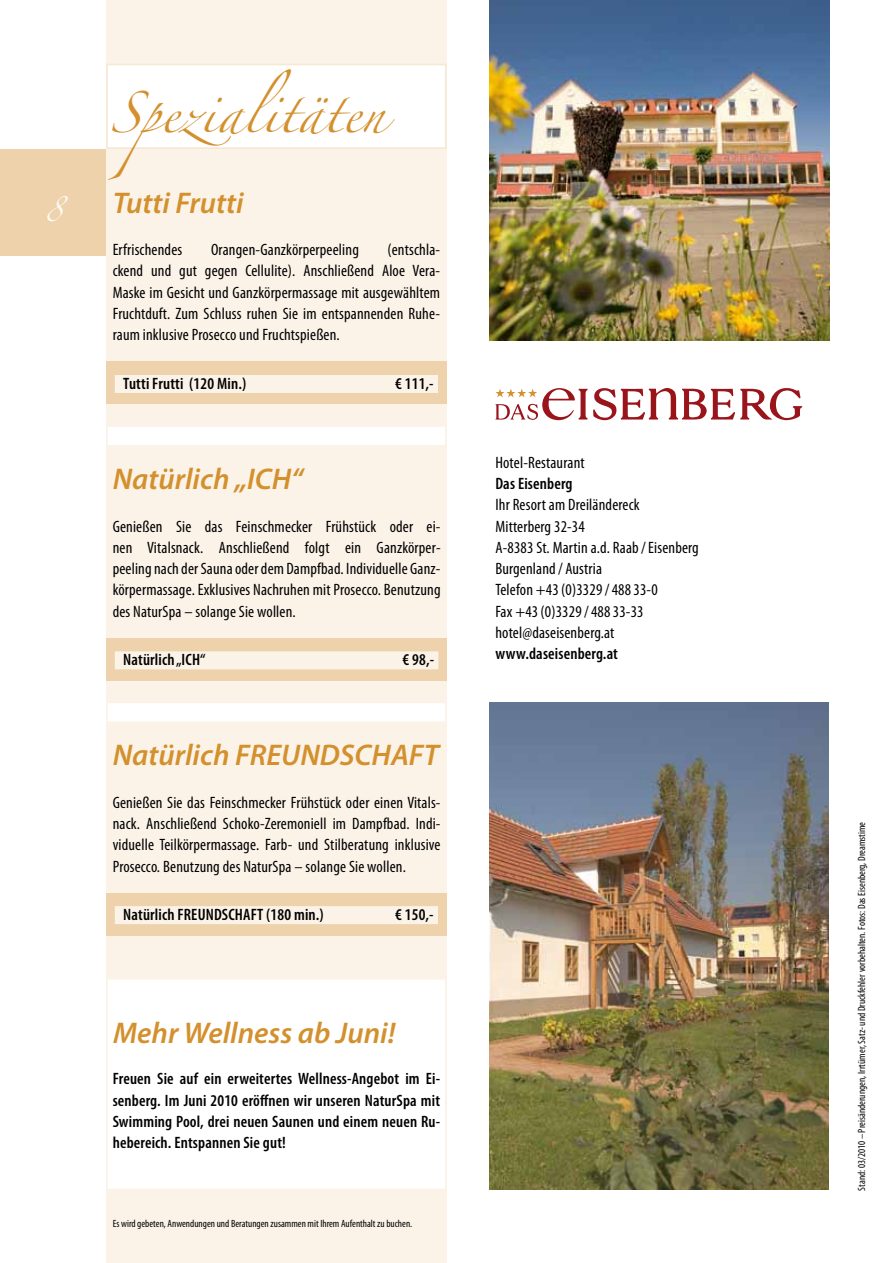
<style>
.page{position:relative;width:893px;height:1263px;background:#fff}
.page>*{position:absolute;margin:0;border:0;box-sizing:border-box;transform-origin:0 0}
.t1{font:37.5px "Zapfino";letter-spacing:.01em;color:#d3902d}
.t2{font:italic 600 30px "Myriad Pro";color:#d3902d}
.t3{font:22.5px "Zapfino";color:#fdfaf6}
.t4{font:condensed 16.5px/21.3px "Myriad Pro";letter-spacing:.01em;color:#000;text-align:justify}
.t5{font:600 condensed 16.5px/21.3px "Myriad Pro";letter-spacing:.01em;color:#000;text-align:justify}
.t6{font:condensed 10.5px "Myriad Pro";color:#000}
</style>
<div class="page">
<div style="left:0;top:149px;width:106px;height:107px;background:#eed2ac"></div>
<div style="left:106px;top:0;width:340px;height:1263px;background:#fbf3e8"></div>
<div style="left:106px;top:64px;width:340px;height:85px;background:#fff;border:2px solid #f6e8d1"></div>
<div style="left:106px;top:361px;width:340px;height:43px;background:#eed2ac"></div>
<div style="left:115px;top:375px;width:323px;height:18px;background:#fbf3e8"></div>
<div style="left:106px;top:425px;width:340px;height:21px;background:#fff;border:2px solid #fbf3e8"></div>
<div style="left:106px;top:638px;width:341px;height:42px;background:#eed2ac"></div>
<div style="left:115px;top:651px;width:323px;height:18px;background:#fbf3e8"></div>
<div style="left:106px;top:893px;width:340px;height:42px;background:#eed2ac"></div>
<div style="left:115px;top:906px;width:323px;height:18px;background:#fbf3e8"></div>
<div style="left:106px;top:702px;width:340px;height:21px;background:#fff;border:2px solid #fbf3e8"></div>
<div style="left:106px;top:978px;width:340px;height:212px;background:#fff;border:2px solid #fbf3e8"></div>
<img style="left:489px;top:0;width:340px;height:340px">
<svg style="left:495px;top:388px;width:307px;height:32px"></svg>
<img style="left:490px;top:702px;width:338px;height:488px">
<h3 class="t3" style="left:44px;top:200px;width:20px">8</h3>
<h1 class="t1" style="left:110px;top:97px;width:277px">Spezialitäten</h1>
<h2 class="t2" style="left:113px;top:184px;width:133px">Tutti Frutti</h2>
<p class="t4" style="left:113px;top:239px;width:71px">Erfrischendes</p>
<p class="t4" style="left:211px;top:239px;width:149px">Orangen-Ganzkörperpeeling</p>
<p class="t4" style="left:113px;top:239px;width:329px;text-indent:275px">(entschla&shy;ckend und gut gegen Cellulite). Anschließend Aloe Vera-Maske im Gesicht und Ganzkörpermassage mit ausgewähltem Fruchtduft. Zum Schluss ruhen Sie im entspannenden Ruhe&shy;raum inklusive Prosecco und Fruchtspießen.</p>
<p class="t5" style="left:123px;top:373px;width:124px">Tutti Frutti (120 Min.)</p>
<p class="t5" style="left:395px;top:373px;width:40px">€ 111,-</p>
<h2 class="t2" style="left:113px;top:460px;width:192px">Natürlich „ICH“</h2>
<p class="t4" style="left:113px;top:515px;width:329px">Genießen Sie das Feinschmecker Frühstück oder ei&shy;nen Vitalsnack. Anschließend folgt ein Ganzkörper&shy;peeling nach der Sauna oder dem Dampfbad. Individuelle Ganz&shy;körpermassage. Exklusives Nachruhen mit Prosecco. Benutzung des NaturSpa – solange Sie wollen.</p>
<p class="t5" style="left:123px;top:649px;width:84px">Natürlich „ICH“</p>
<p class="t5" style="left:403px;top:649px;width:33px">€ 98,-</p>
<h2 class="t2" style="left:113px;top:736px;width:328px">Natürlich FREUNDSCHAFT</h2>
<p class="t4" style="left:113px;top:792px;width:329px">Genießen Sie das Feinschmecker Frühstück oder einen Vitals&shy;nack. Anschließend Schoko-Zeremoniell im Dampfbad. Indi&shy;viduelle Teilkörpermassage. Farb- und Stilberatung inklusive Prosecco. Benutzung des NaturSpa – solange Sie wollen.</p>
<p class="t5" style="left:123px;top:904px;width:202px">Natürlich FREUNDSCHAFT (180 min.)</p>
<p class="t5" style="left:395px;top:904px;width:40px">€ 150,-</p>
<h2 class="t2" style="left:113px;top:1014px;width:284px">Mehr Wellness ab Juni!</h2>
<p class="t5" style="left:113px;top:1068px;width:329px">Freuen Sie auf ein erweitertes Wellness-Angebot im Ei&shy;senberg. Im Juni 2010 eröffnen wir unseren NaturSpa mit Swimming Pool, drei neuen Saunen und einem neuen Ru&shy;hebereich. Entspannen Sie gut!</p>
<p class="t6" style="left:113px;top:1217px;width:301px">Es wird gebeten, Anwendungen und Beratungen zusammen mit Ihrem Aufenthalt zu buchen.</p>
<p class="t4" style="left:495px;top:451px;width:91px">Hotel-Restaurant</p>
<p class="t5" style="left:495px;top:473px;width:79px">Das Eisenberg</p>
<p class="t4" style="left:495px;top:494px;width:205px;text-align:left">Ihr Resort am Dreiländereck<br>Mitterberg 32-34<br>A-8383 St. Martin a.d. Raab/Eisenberg<br>Burgenland/ Austria<br>Telefon +43(0)3329/48833-0<br>Fax +43(0)3329/48833-33 hotel@daseisenberg.at</p>
<p class="t5" style="left:495px;top:643px;width:124px">www.daseisenberg.at</p>
<p class="t6" style="left:855px;top:1191px;width:370px;rotate:-90deg">Stand: 03/2010 – Preisänderungen, Irrtümer, Satz- und Druckfehler vorbehalten. Fotos: Das Eisenberg, Dreamstime</p>
</div>
